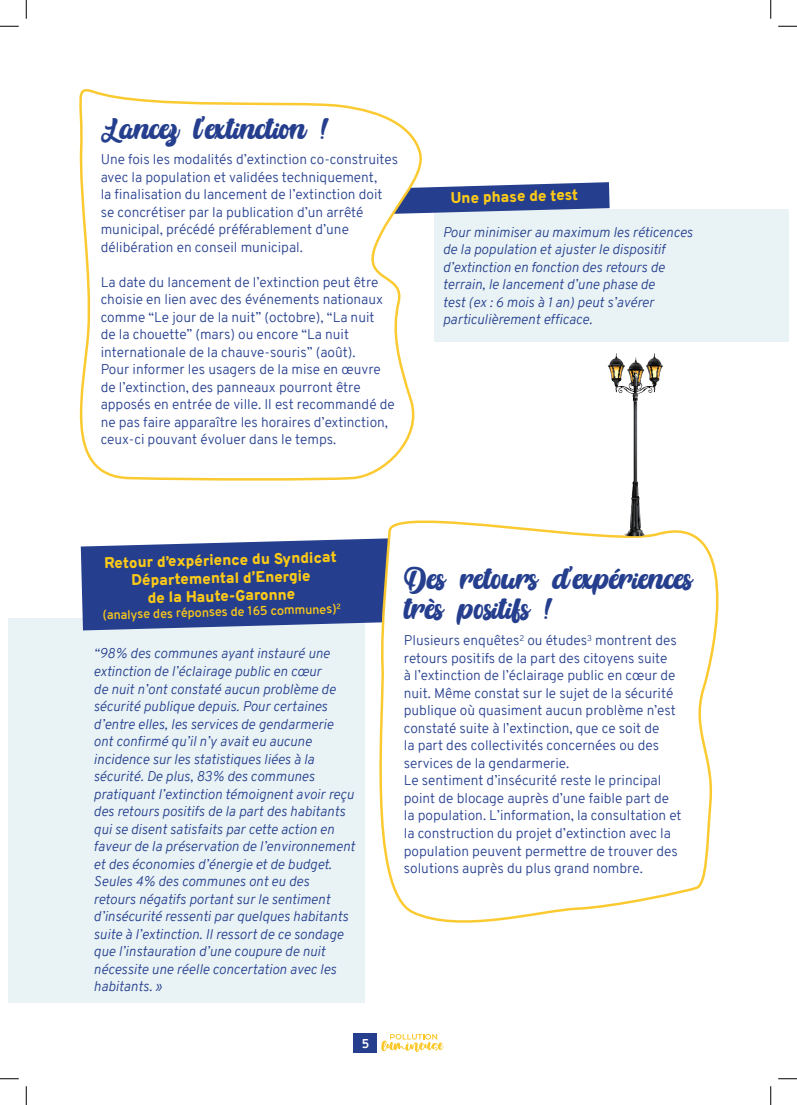
<style>
.page{position:relative;width:797px;height:1105px;background:#fff}
.page>*{position:absolute;margin:0;border:0;box-sizing:border-box;transform-origin:0 0}
.t1{font:30px/30px "Anhattan";color:#253f8e}
.t2{font:900 15px/18px "Overpass";color:#fdca17;text-align:center}
.t3{font:300 13.75px/17.5px "Overpass";color:#253f8e}
.t4{font:italic 300 13.75px/17.5px "Overpass";color:#253f8e}
.t5{font:600 12.5px "Overpass";color:#fdca17}
.t6{font:700 12.5px "Overpass";color:#fff}
</style>
<div class="page">
<svg style="left:381px;top:1034px;width:62px;height:18px"></svg>
<div style="left:353px;top:1033px;width:24px;height:20px;background:#253f8e"></div>
<div style="left:9px;top:618px;width:356px;height:384px;background:#e9f3f5"></div>
<svg style="left:379px;top:519px;width:340px;height:404px"></svg>
<div style="left:434px;top:209px;width:354px;height:133px;background:#e9f3f5"></div>
<svg style="left:423px;top:182px;width:186px;height:31px;background:#485ea0"></svg>
<svg style="left:79px;top:89px;width:344px;height:392px"></svg>
<svg style="left:631px;top:503px;width:8px;height:23px"></svg>
<img style="left:633px;top:401px;width:4px;height:80px">
<img style="left:609px;top:358px;width:6px;height:7px">
<img style="left:655px;top:358px;width:7px;height:7px">
<svg style="left:607px;top:365px;width:55px;height:29px"></svg>
<img style="left:615px;top:353px;width:40px;height:35px">
<svg style="left:0;top:25px;width:19px;height:2px"></svg>
<svg style="left:778px;top:25px;width:19px;height:2px"></svg>
<svg style="left:0;top:1078px;width:19px;height:1px"></svg>
<svg style="left:778px;top:1078px;width:19px;height:1px"></svg>
<svg style="left:25px;top:0;width:2px;height:19px"></svg>
<svg style="left:25px;top:1086px;width:2px;height:19px"></svg>
<svg style="left:770px;top:0;width:1px;height:19px"></svg>
<svg style="left:770px;top:1086px;width:1px;height:19px"></svg>
<svg style="left:81px;top:538px;width:307px;height:92px;background:#3a5197"></svg>
<h1 class="t1" style="left:101px;top:114px;width:230px">Lancez l’extinction !</h1>
<p class="t3" style="left:101px;top:151px;width:299px">Une fois les modalités d’extinction co-construites avec la population et validées techniquement,<br>la finalisation du lancement de l’extinction doit se concrétiser par la publication d’un arrêté municipal, précédé préférablement d’une délibération en conseil municipal.</p>
<p class="t3" style="left:101px;top:273px;width:295px">La date du lancement de l’extinction peut être choisie en lien avec des événements nationaux comme “Le jour de la nuit” (octobre), “La nuit<br>de la chouette” (mars) ou encore “La nuit internationale de la chauve-souris” (août).<br>Pour informer les usagers de la mise en œuvre de l’extinction, des panneaux pourront être apposés en entrée de ville. Il est recommandé de ne pas faire apparaître les horaires d’extinction, ceux-ci pouvant évoluer dans le temps.</p>
<p class="t2" style="left:450px;top:188px;width:129px;rotate:-1deg">Une phase de test</p>
<p class="t4" style="left:443px;top:223px;width:251px">Pour minimiser au maximum les réticences de la population et ajuster le dispositif d’extinction en fonction des retours de terrain, le lancement d’une phase de<br>test (ex : 6 mois à 1 an) peut s’avérer particulièrement efficace.</p>
<p class="t2" style="left:104px;top:553px;width:234px;rotate:-1deg">Retour d’expérience du Syndicat<br>Départemental d’Energie<br>de la Haute-Garonne</p>
<p class="t5" style="left:102px;top:607px;width:235px;rotate:-2deg">(analyse des réponses de 165 communes)</p>
<p class="t4" style="left:94px;top:645px;width:263px">“98% des communes ayant instauré une extinction de l’éclairage public en cœur<br>de nuit n’ont constaté aucun problème de sécurité publique depuis. Pour certaines d’entre elles, les services de gendarmerie ont confirmé qu’il n’y avait eu aucune incidence sur les statistiques liées à la sécurité. De plus, 83% des communes pratiquant l’extinction témoignent avoir reçu des retours positifs de la part des habitants qui se disent satisfaits par cette action en faveur de la préservation de l’environnement et des économies d’énergie et de budget.<br>Seules 4% des communes ont eu des<br>retours négatifs portant sur le sentiment d’insécurité ressenti par quelques habitants suite à l’extinction. Il ressort de ce sondage que l’instauration d’une coupure de nuit nécessite une réelle concertation avec les habitants. »</p>
<p class="t6" style="left:362px;top:1034px;width:9px">5</p>
<h1 class="t1" style="left:404px;top:564px;width:290px">Des retours d’expériences très positifs !</h1>
<p class="t3" style="left:404px;top:632px;width:279px">Plusieurs enquêtes<sup>2</sup> ou études<sup>3</sup> montrent des retours positifs de la part des citoyens suite<br>à l’extinction de l’éclairage public en cœur de nuit. Même constat sur le sujet de la sécurité publique où quasiment aucun problème n’est constaté suite à l’extinction, que ce soit de<br>la part des collectivités concernées ou des services de la gendarmerie.<br>Le sentiment d’insécurité reste le principal point de blocage auprès d’une faible part de la population. L’information, la consultation et la construction du projet d’extinction avec la population peuvent permettre de trouver des solutions auprès du plus grand nombre.</p>
</div>
